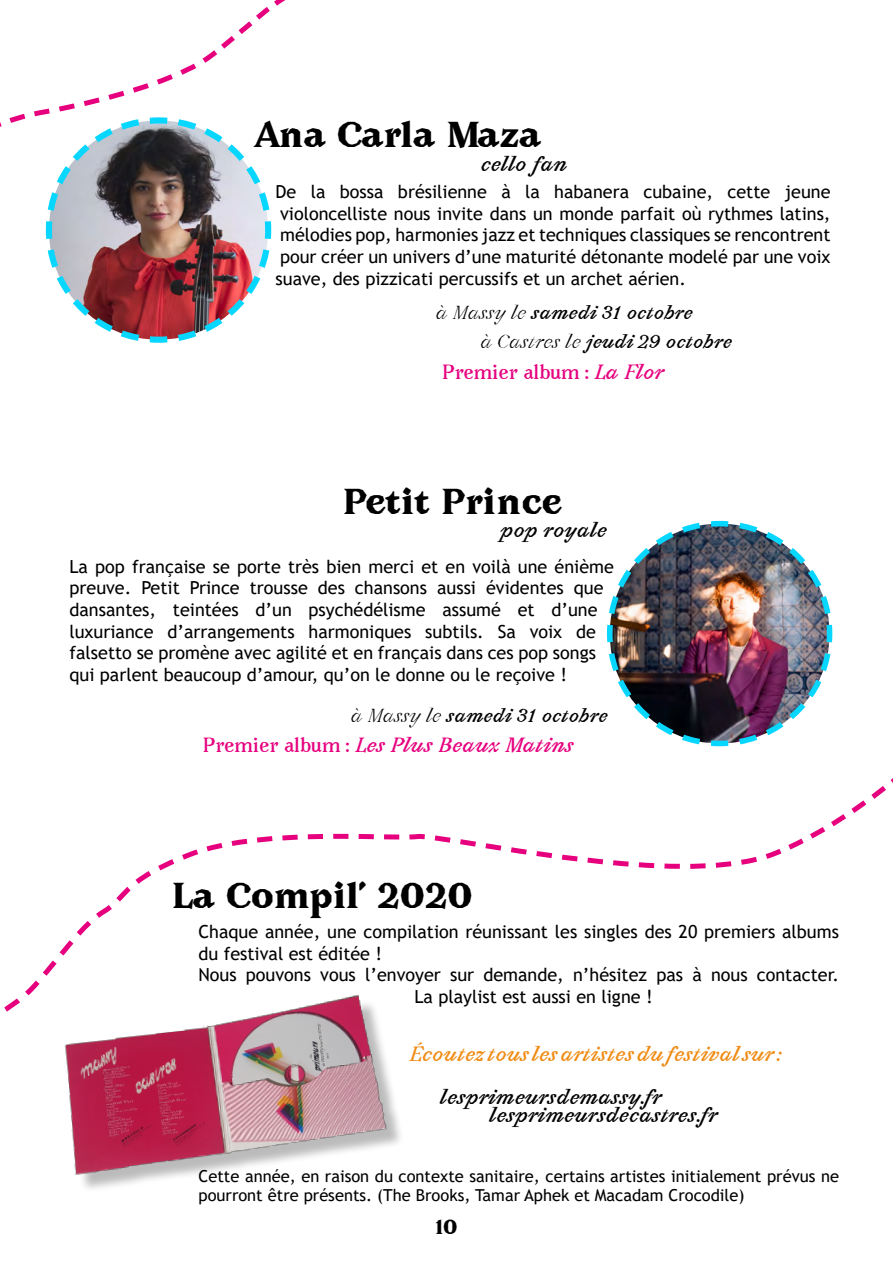
<style>
.page{position:relative;width:893px;height:1263px;background:#fff}
.page>*{position:absolute;margin:0;border:0;box-sizing:border-box;transform-origin:0 0}
.t1{font:900 31.5px "Avara";color:#000}
.t2{font:18px/21.6px "Trebuchet MS";color:#000;text-align:justify}
.t3{font:italic 700 18px/18px "Avara";color:#000}
.t4{font:italic 700 18px "Avara";color:#ef8b13}
.t5{font:italic 700 18px "Avara";color:#e6007e}
.t6{font:700 18px "Avara";color:#e6007e}
.t7{font:900 18px "Avara";color:#000}
.t8{font:16.5px/19.8px "Trebuchet MS";color:#000}
.t9{font:italic 700 16.5px/29.4px "Avara";color:#000}
.s1{font-weight:300}
.s2{font-style:italic}
.s3{font-style:normal}
</style>
<div class="page">
<img style="left:45px;top:223px;width:227px;height:120px">
<img style="left:607px;top:520px;width:226px;height:122px">
<svg style="left:46px;top:166px;width:225px;height:57px"></svg>
<svg style="left:0;top:0;width:286px;height:166px"></svg>
<img style="left:607px;top:642px;width:225px;height:81px">
<svg style="left:4px;top:723px;width:889px;height:289px"></svg>
<img style="left:29px;top:972px;width:390px;height:217px">
<h1 class="t1" style="left:254px;top:112px;width:289px">Ana Carla Maza</h1>
<p class="t3" style="left:481px;top:156px;width:88px">cello fan</p>
<p class="t2" style="left:276px;top:181px;width:556px">De la bossa brésilienne à la habanera cubaine, cette jeune violoncelliste nous invite dans un monde parfait où rythmes latins, mélodies pop, harmonies jazz et techniques classiques se rencontrent pour créer un univers d’une maturité détonante modelé par une voix suave, des pizzicati percussifs et un archet aérien.</p>
<p class="t9" style="left:480px;top:298px;width:253px;text-indent:-45px"><span class="s1">à Massy le</span> samedi 31 octobre<br><span class="s1">à Castres le</span> jeudi 29 octobre</p>
<p class="t6" style="left:442px;top:359px;width:223px">Premier album : <span class="s2">La Flor</span></p>
<h1 class="t1" style="left:343px;top:479px;width:221px">Petit Prince</h1>
<p class="t3" style="left:500px;top:521px;width:108px">pop royale</p>
<p class="t2" style="left:69px;top:555px;width:546px;text-align:left">La pop française se porte très bien merci et en voilà une énième preuve. Petit Prince trousse des chansons aussi évidentes que dansantes, teintées d’un psychédélisme assumé et d’une luxuriance d’arrangements harmoniques subtils. Sa voix de falsetto se promène avec agilité et en français dans ces pop songs qui parlent beaucoup d’amour, qu’on le donne ou le reçoive !</p>
<p class="t9" style="left:351px;top:702px;width:258px"><span class="s1">à Massy le</span> samedi 31 octobre</p>
<p class="t5" style="left:203px;top:733px;width:372px"><span class="s3">Premier album :</span> Les Plus Beaux Matins</p>
<h1 class="t1" style="left:172px;top:872px;width:303px">La Compil’ 2020</h1>
<p class="t2" style="left:198px;top:921px;width:642px">Chaque année, une compilation réunissant les singles des 20 premiers albums</p>
<p class="t2" style="left:198px;top:942px;width:185px">du festival est éditée !</p>
<p class="t2" style="left:198px;top:964px;width:642px">Nous pouvons vous l’envoyer sur demande, n’hésitez pas à nous contacter.</p>
<p class="t2" style="left:414px;top:986px;width:240px">La playlist est aussi en ligne !</p>
<p class="t4" style="left:410px;top:1042px;width:373px">Écoutez tous les artistes du festival sur :</p>
<p class="t3" style="left:489px;top:1089px;width:230px;text-indent:-50px">lesprimeursdemassy.fr lesprimeursdecastres.fr</p>
<p class="t8" style="left:199px;top:1166px;width:642px">Cette année, en raison du contexte sanitaire, certains artistes initialement prévus ne pourront être présents. (The Brooks, Tamar Aphek et Macadam Crocodile)</p>
<p class="t7" style="left:435px;top:1214px;width:24px">10</p>
</div>
